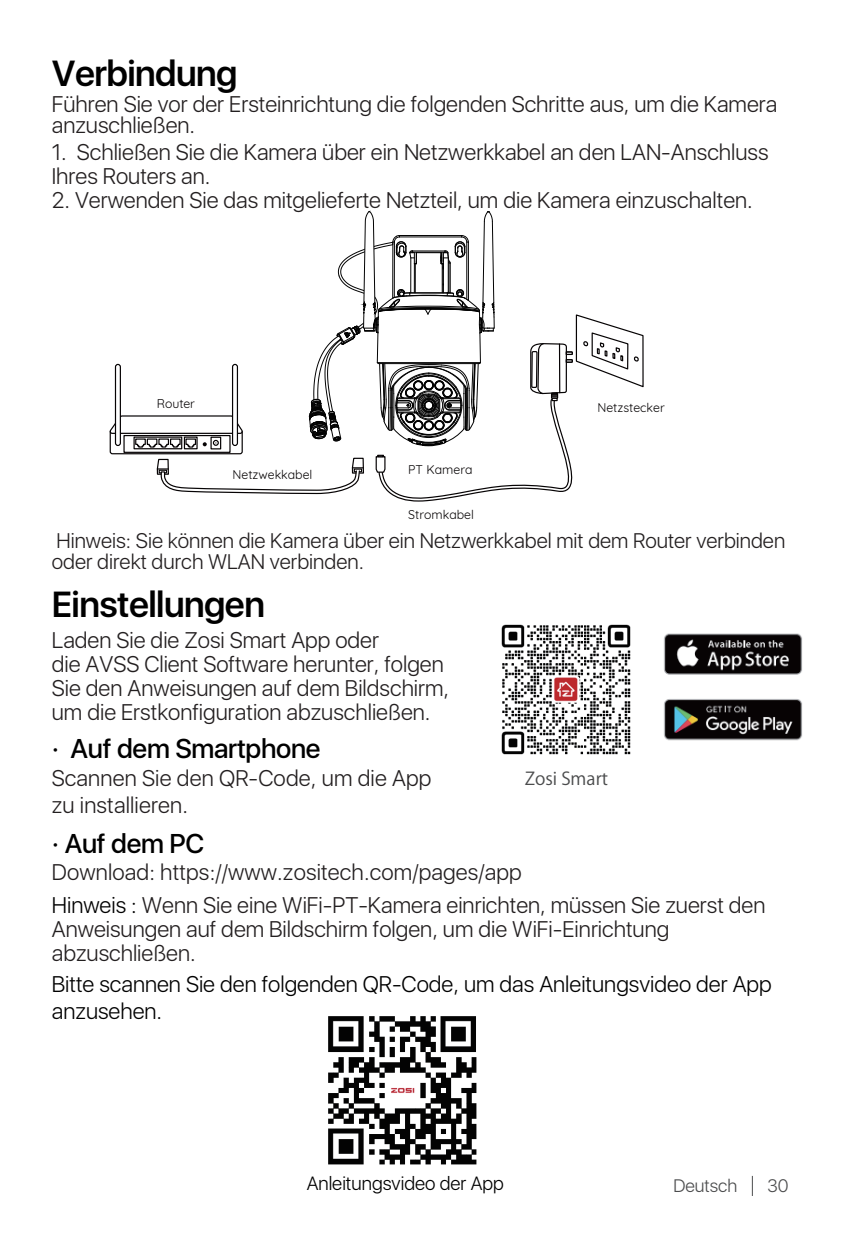
<style>
.page{position:relative;width:868px;height:1234px;background:#fff}
.page>*{position:absolute;margin:0;border:0;box-sizing:border-box;transform-origin:0 0}
.t1{font:600 36px "SFUI Display";letter-spacing:-.015em;color:#000}
.t2{font:500 27px "SFUI Display";letter-spacing:-.01em;color:#000}
.t3{font:300 22.5px/24px "SFUI Display";color:#231f20}
.t4{font:300 22.5px/27px "SFUI Display";color:#000}
.t5{font:300 21px/21px "SFUI Display";color:#231f20}
.t6{font:300 19.2px "SFUI Display";color:#000}
.t7{font:300 18px "SFUI Display";color:#4b4c4d}
.t8{font:17.7px "Koz Go Pr 6 N";color:#4b4c4d}
.t9{font:12.3px "Quicksand";color:#060304}
.s1{color:#000}
</style>
<div class="page">
<img style="left:501px;top:624px;width:130px;height:131px">
<img style="left:664px;top:633px;width:138px;height:108px">
<svg style="left:751px;top:1176px;width:1px;height:19px"></svg>
<svg style="left:109px;top:210px;width:535px;height:292px"></svg>
<img style="left:328px;top:1016px;width:149px;height:149px">
<h1 class="t1" style="left:52px;top:48px;width:187px">Verbindung</h1>
<p class="t3" style="left:52px;top:95px;width:727px;line-height:21px">Führen Sie vor der Ersteinrichtung die folgenden Schritte aus, um die Kamera anzuschließen.</p>
<p class="t3" style="left:52px;top:141px;width:718px">1. Schließen Sie die Kamera über ein Netzwerkkabel an den LAN-Anschluss<br>Ihres Routers an.</p>
<p class="t3" style="left:52px;top:189px;width:702px">2. Verwenden Sie das mitgelieferte Netzteil, um die Kamera einzuschalten.</p>
<p class="t9" style="left:157px;top:394px;width:40px">Router</p>
<p class="t9" style="left:597px;top:397px;width:69px">Netzstecker</p>
<p class="t9" style="left:232px;top:465px;width:81px">Netzwekkabel</p>
<p class="t9" style="left:408px;top:460px;width:66px">PT Kamera</p>
<p class="t9" style="left:408px;top:504px;width:67px">Stromkabel</p>
<p class="t5" style="left:52px;top:531px;width:734px">Hinweis: Sie können die Kamera über ein Netzwerkkabel mit dem Router verbinden oder direkt durch WLAN verbinden.</p>
<h1 class="t1" style="left:52px;top:579px;width:215px">Einstellungen</h1>
<p class="t3" style="left:52px;top:629px;width:399px">Laden Sie die Zosi Smart App oder<br>die AVSS Client Software herunter, folgen Sie den Anweisungen auf dem Bildschirm, um die Erstkonfiguration abzuschließen.</p>
<p class="t2" style="left:52px;top:729px;width:270px">· Auf dem Smartphone</p>
<p class="t3" style="left:52px;top:765px;width:381px;line-height:27px">Scannen Sie den QR-Code, um die App zu installieren.</p>
<p class="t2" style="left:52px;top:824px;width:154px">· Auf dem PC</p>
<p class="t3" style="left:52px;top:860px;width:471px">Download: https://www.zositech.com/pages/app</p>
<p class="t8" style="left:524px;top:767px;width:85px">Zosi Smart</p>
<p class="t3" style="left:52px;top:893px;width:715px"><span class="s1">Hinweis :</span> Wenn Sie eine WiFi-PT-Kamera einrichten, müssen Sie zuerst den<br>Anweisungen auf dem Bildschirm folgen, um die WiFi-Einrichtung abzuschließen.</p>
<p class="t4" style="left:52px;top:971px;width:721px">Bitte scannen Sie den folgenden QR-Code, um das Anleitungsvideo der App anzusehen.</p>
<p class="t6" style="left:306px;top:1169px;width:198px">Anleitungsvideo der App</p>
<p class="t7" style="left:673px;top:1172px;width:65px">Deutsch</p>
<p class="t7" style="left:767px;top:1172px;width:23px">30</p>
</div>
